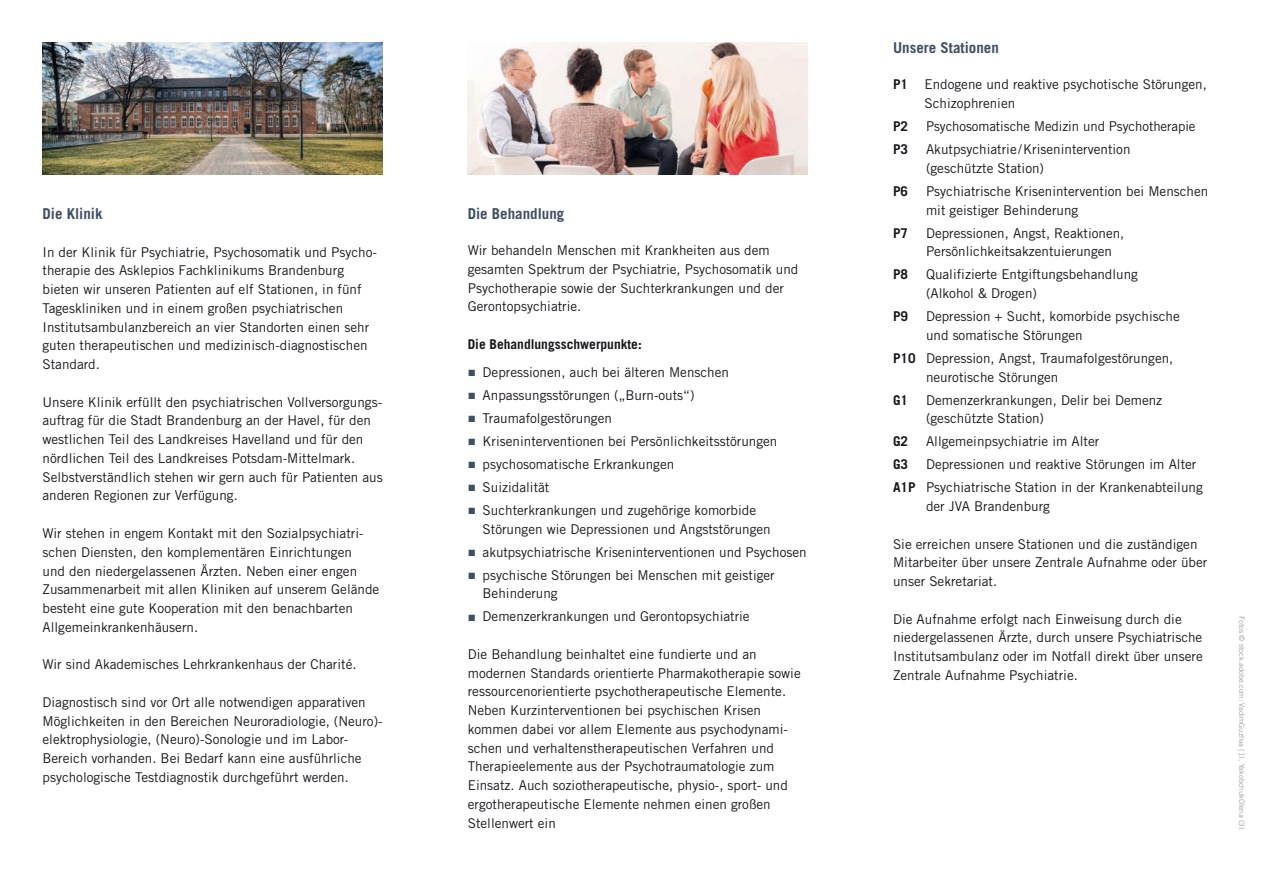
<style>
.page{position:relative;width:1263px;height:893px;background:#fff}
.page>*{position:absolute;margin:0;border:0;box-sizing:border-box;transform-origin:0 0}
.t1{font:700 15px "Trade Gothic LT Std";color:#3f4f64}
.t2{font:13.5px/18.8px "Trade Gothic LT Std";color:#1a171c}
.t3{font:700 13.5px "Trade Gothic LT Std";color:#1a171c}
.t4{font:7.5px "Trade Gothic LT Std";color:#9d9ea0}
.s1{font-family:"Arial";color:#3f4f64}
.s2{font-weight:700}
</style>
<div class="page">
<img style="left:43px;top:43px;width:340px;height:131px">
<img style="left:468px;top:43px;width:339px;height:131px">
<p class="t1" style="left:43px;top:205px;width:62px">Die Klinik</p>
<p class="t2" style="left:43px;top:242px;width:336px">In der Klinik für Psychiatrie, Psychosomatik und Psycho&shy;therapie des Asklepios Fachklinikums Brandenburg bieten wir unseren Patienten auf elf Stationen, in fünf Tageskliniken und in einem großen psychiatrischen Institutsambulanzbereich an vier Standorten einen sehr guten therapeutischen und medizinisch-diagnostischen Standard.</p>
<p class="t2" style="left:43px;top:392px;width:342px">Unsere Klinik erfüllt den psychiatrischen Vollversorgungs&shy;auftrag für die Stadt Brandenburg an der Havel, für den westlichen Teil des Landkreises Havelland und für den nördlichen Teil des Landkreises Potsdam-Mittelmark.<br>Selbstverständlich stehen wir gern auch für Patienten aus anderen Regionen zur Verfügung.</p>
<p class="t2" style="left:43px;top:524px;width:338px">Wir stehen in engem Kontakt mit den Sozialpsychiatri&shy;schen Diensten, den komplementären Einrichtungen<br>und den niedergelassenen Ärzten. Neben einer engen Zusammenarbeit mit allen Kliniken auf unserem Gelände besteht eine gute Kooperation mit den benachbarten Allgemeinkrankenhäusern.</p>
<p class="t2" style="left:43px;top:655px;width:315px">Wir sind Akademisches Lehrkrankenhaus der Charité.</p>
<p class="t2" style="left:43px;top:692px;width:342px">Diagnostisch sind vor Ort alle notwendigen apparativen Möglichkeiten in den Bereichen Neuroradiologie, (Neuro)- elektrophysiologie, (Neuro)-Sonologie und im Labor-Bereich vorhanden. Bei Bedarf kann eine ausführliche psychologische Testdiagnostik durchgeführt werden.</p>
<p class="t1" style="left:468px;top:205px;width:98px">Die Behandlung</p>
<p class="t2" style="left:468px;top:241px;width:332px">Wir behandeln Menschen mit Krankheiten aus dem gesamten Spektrum der Psychiatrie, Psychosomatik und Psychotherapie sowie der Suchterkrankungen und der Gerontopsychiatrie.</p>
<p class="t3" style="left:468px;top:336px;width:176px">Die Behandlungsschwerpunkte:</p>
<p class="t2" style="left:468px;top:362px;width:263px"><span class="s1">■</span> Depressionen, auch bei älteren Menschen</p>
<p class="t2" style="left:468px;top:385px;width:228px"><span class="s1">■</span> Anpassungsstörungen („Burn-outs“)</p>
<p class="t2" style="left:468px;top:408px;width:146px"><span class="s1">■</span> Traumafolgestörungen</p>
<p class="t2" style="left:468px;top:431px;width:311px"><span class="s1">■</span> Kriseninterventionen bei Persönlichkeitsstörungen</p>
<p class="t2" style="left:468px;top:454px;width:208px"><span class="s1">■</span> psychosomatische Erkrankungen</p>
<p class="t2" style="left:468px;top:477px;width:83px"><span class="s1">■</span> Suizidalität</p>
<p class="t2" style="left:483px;top:500px;width:290px;text-indent:-15px"><span class="s1">■</span> Suchterkrankungen und zugehörige komorbide<br>Störungen wie Depressionen und Angststörungen</p>
<p class="t2" style="left:468px;top:542px;width:340px"><span class="s1">■</span> akutpsychiatrische Kriseninterventionen und Psychosen</p>
<p class="t2" style="left:483px;top:565px;width:294px;text-indent:-15px"><span class="s1">■</span> psychische Störungen bei Menschen mit geistiger<br>Behinderung</p>
<p class="t2" style="left:468px;top:607px;width:283px"><span class="s1">■</span> Demenzerkrankungen und Gerontopsychiatrie</p>
<p class="t2" style="left:468px;top:644px;width:334px">Die Behandlung beinhaltet eine fundierte und an modernen Standards orientierte Pharmakotherapie sowie ressourcenorientierte psychotherapeutische Elemente.<br>Neben Kurzinterventionen bei psychischen Krisen kommen dabei vor allem Elemente aus psychodynami&shy;schen und verhaltenstherapeutischen Verfahren und Therapieelemente aus der Psychotraumatologie zum Einsatz. Auch soziotherapeutische, physio-, sport- und ergotherapeutische Elemente nehmen einen großen Stellenwert ein</p>
<p class="t1" style="left:893px;top:39px;width:107px">Unsere Stationen</p>
<p class="t2" style="left:924px;top:75px;width:284px;text-indent:-31px"><span class="s2">P1</span> Endogene und reaktive psychotische Störungen,<br>Schizophrenien</p>
<p class="t3" style="left:893px;top:118px;width:17px">P2</p>
<p class="t2" style="left:926px;top:117px;width:271px">Psychosomatische Medizin und Psychotherapie</p>
<p class="t3" style="left:893px;top:141px;width:17px">P3</p>
<p class="t2" style="left:926px;top:140px;width:206px">Akutpsychiatrie/Krisenintervention (geschützte Station)</p>
<p class="t3" style="left:893px;top:183px;width:17px">P6</p>
<p class="t2" style="left:926px;top:182px;width:284px">Psychiatrische Krisenintervention bei Menschen mit geistiger Behinderung</p>
<p class="t3" style="left:893px;top:225px;width:17px">P7</p>
<p class="t2" style="left:926px;top:223px;width:200px">Depressionen, Angst, Reaktionen,<br>Persönlichkeitsakzentuierungen</p>
<p class="t3" style="left:893px;top:266px;width:17px">P8</p>
<p class="t2" style="left:926px;top:265px;width:213px">Qualifizierte Entgiftungsbehandlung (Alkohol &amp; Drogen)</p>
<p class="t3" style="left:893px;top:308px;width:17px">P9</p>
<p class="t2" style="left:926px;top:307px;width:255px">Depression + Sucht, komorbide psychische und somatische Störungen</p>
<p class="t2" style="left:926px;top:349px;width:249px;text-indent:-33px"><span class="s2">P10</span> Depression, Angst, Traumafolgestörungen, neurotische Störungen</p>
<p class="t3" style="left:893px;top:392px;width:17px">G1</p>
<p class="t2" style="left:926px;top:390px;width:238px">Demenzerkrankungen, Delir bei Demenz (geschützte Station)</p>
<p class="t3" style="left:893px;top:433px;width:17px">G2</p>
<p class="t2" style="left:926px;top:432px;width:175px">Allgemeinpsychiatrie im Alter</p>
<p class="t3" style="left:893px;top:456px;width:17px">G3</p>
<p class="t2" style="left:893px;top:453px;width:311px;line-height:23px;text-indent:33px">Depressionen und reaktive Störungen im Alter<br><span class="s2">A1P</span> Psychiatrische Station in der Krankenabteilung</p>
<p class="t2" style="left:926px;top:497px;width:126px">der JVA Brandenburg</p>
<p class="t2" style="left:893px;top:534px;width:316px">Sie erreichen unsere Stationen und die zuständigen<br>Mitarbeiter über unsere Zentrale Aufnahme oder über unser Sekretariat.</p>
<p class="t2" style="left:893px;top:609px;width:311px">Die Aufnahme erfolgt nach Einweisung durch die niedergelassenen Ärzte, durch unsere Psychiatrische Institutsambulanz oder im Notfall direkt über unsere Zentrale Aufnahme Psychiatrie.</p>
<p class="t4" style="left:1246px;top:616px;width:215px;rotate:90deg">Fotos © stock.adobe.com: VadimGuzhva (1), YakobchukOlena (3)</p>
</div>
